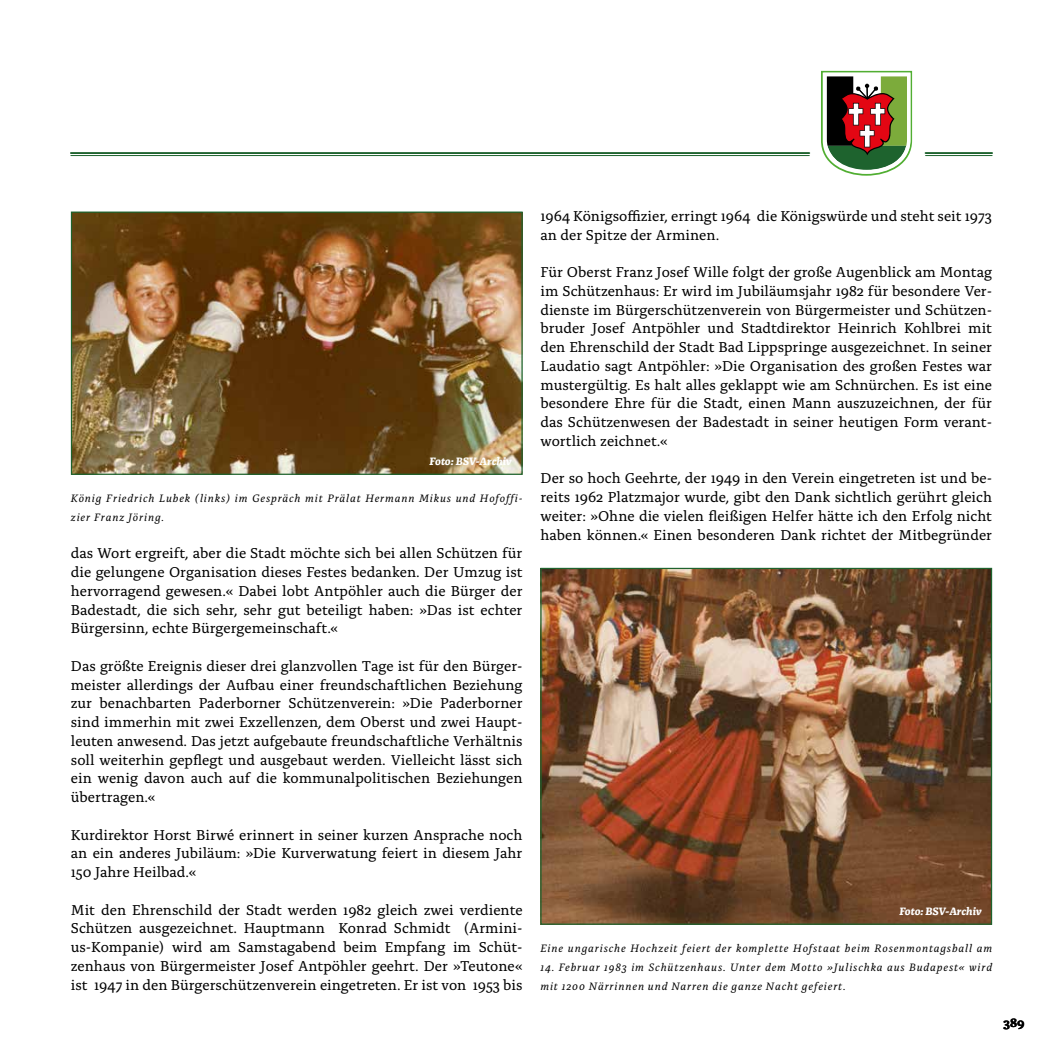
<style>
.page{position:relative;width:1063px;height:1063px;background:#fff}
.page>*{position:absolute;margin:0;border:0;box-sizing:border-box;transform-origin:0 0}
.t1{font:15px/18.8px "Alda OTCEV";color:#000;text-align:justify}
.t2{font:700 12.5px "Alda OTCEV";color:#000}
.t3{font:italic 11.25px/18.8px "Alda OTCEV";letter-spacing:.08em;color:#000}
.t4{font:italic 700 11.25px "Alda OTCEV";letter-spacing:-.005em;color:#fff}
</style>
<div class="page">
<svg style="left:821px;top:71px;width:91px;height:105px"></svg>
<hr style="left:71px;top:152px;width:738px;height:2px;background:#1e632e">
<hr style="left:71px;top:155px;width:738px;height:1px;background:#1e632e">
<hr style="left:926px;top:152px;width:66px;height:2px;background:#1e632e">
<hr style="left:926px;top:155px;width:66px;height:1px;background:#1e632e">
<img style="left:73px;top:214px;width:448px;height:259px">
<div style="left:71px;top:212px;width:452px;height:263px;border:1px solid #1e632e"></div>
<img style="left:542px;top:570px;width:448px;height:353px">
<p class="t4" style="left:430px;top:452px;width:84px">Foto: BSV-Archiv</p>
<p class="t3" style="left:71px;top:488px;width:453px">König Friedrich Lubek (links) im Gespräch mit Prälat Hermann Mikus und Hofoffi&shy;zier Franz Jöring.</p>
<p class="t1" style="left:71px;top:543px;width:453px">das Wort ergreift, aber die Stadt möchte sich bei allen Schützen für die gelungene Organisation dieses Festes bedanken. Der Umzug ist hervorragend gewesen.« Dabei lobt Antpöhler auch die Bürger der Badestadt, die sich sehr, sehr gut beteiligt haben: »Das ist echter Bürgersinn, echte Bürgergemeinschaft.«</p>
<p class="t1" style="left:71px;top:655px;width:453px">Das größte Ereignis dieser drei glanzvollen Tage ist für den Bürger&shy;meister allerdings der Aufbau einer freundschaftlichen Beziehung zur benachbarten Paderborner Schützenverein: »Die Paderborner sind immerhin mit zwei Exzellenzen, dem Oberst und zwei Haupt&shy;leuten anwesend. Das jetzt aufgebaute freundschaftliche Verhältnis soll weiterhin gepflegt und ausgebaut werden. Vielleicht lässt sich ein wenig davon auch auf die kommunalpolitischen Beziehungen übertragen.«</p>
<p class="t1" style="left:71px;top:824px;width:453px">Kurdirektor Horst Birwé erinnert in seiner kurzen Ansprache noch an ein anderes Jubiläum: »Die Kurverwatung feiert in diesem Jahr 150 Jahre Heilbad.«</p>
<p class="t1" style="left:71px;top:899px;width:453px">Mit den Ehrenschild der Stadt werden 1982 gleich zwei verdiente Schützen ausgezeichnet. Hauptmann Konrad Schmidt (Armini&shy;us-Kompanie) wird am Samstagabend beim Empfang im Schüt&shy;zenhaus von Bürgermeister Josef Antpöhler geehrt. Der »Teutone« ist 1947 in den Bürgerschützenverein eingetreten. Er ist von 1953 bis</p>
<p class="t1" style="left:540px;top:205px;width:453px">1964 Königsoffizier, erringt 1964 die Königswürde und steht seit 1973 an der Spitze der Arminen.</p>
<p class="t1" style="left:540px;top:262px;width:453px">Für Oberst Franz Josef Wille folgt der große Augenblick am Montag im Schützenhaus: Er wird im Jubiläumsjahr 1982 für besondere Ver&shy;dienste im Bürgerschützenverein von Bürgermeister und Schützen&shy;bruder Josef Antpöhler und Stadtdirektor Heinrich Kohlbrei mit den Ehrenschild der Stadt Bad Lippspringe ausgezeichnet. In seiner Laudatio sagt Antpöhler: »Die Organisation des großen Festes war mustergültig. Es halt alles geklappt wie am Schnürchen. Es ist eine besondere Ehre für die Stadt, einen Mann auszuzeichnen, der für das Schützenwesen der Badestadt in seiner heutigen Form verant&shy;wortlich zeichnet.«</p>
<p class="t1" style="left:540px;top:468px;width:453px">Der so hoch Geehrte, der 1949 in den Verein eingetreten ist und be&shy;reits 1962 Platzmajor wurde, gibt den Dank sichtlich gerührt gleich weiter: »Ohne die vielen fleißigen Helfer hätte ich den Erfolg nicht haben können.« Einen besonderen Dank richtet der Mitbegründer</p>
<p class="t4" style="left:899px;top:902px;width:84px">Foto: BSV-Archiv</p>
<p class="t3" style="left:540px;top:938px;width:453px">Eine ungarische Hochzeit feiert der komplette Hofstaat beim Rosenmontagsball am</p>
<p class="t3" style="left:540px;top:957px;width:453px">14. Februar 1983 im Schützenhaus. Unter dem Motto »Julischka aus Budapest« wird mit 1200 Närrinnen und Narren die ganze Nacht gefeiert.</p>
<p class="t2" style="left:1004px;top:1013px;width:23px">389</p>
</div>
